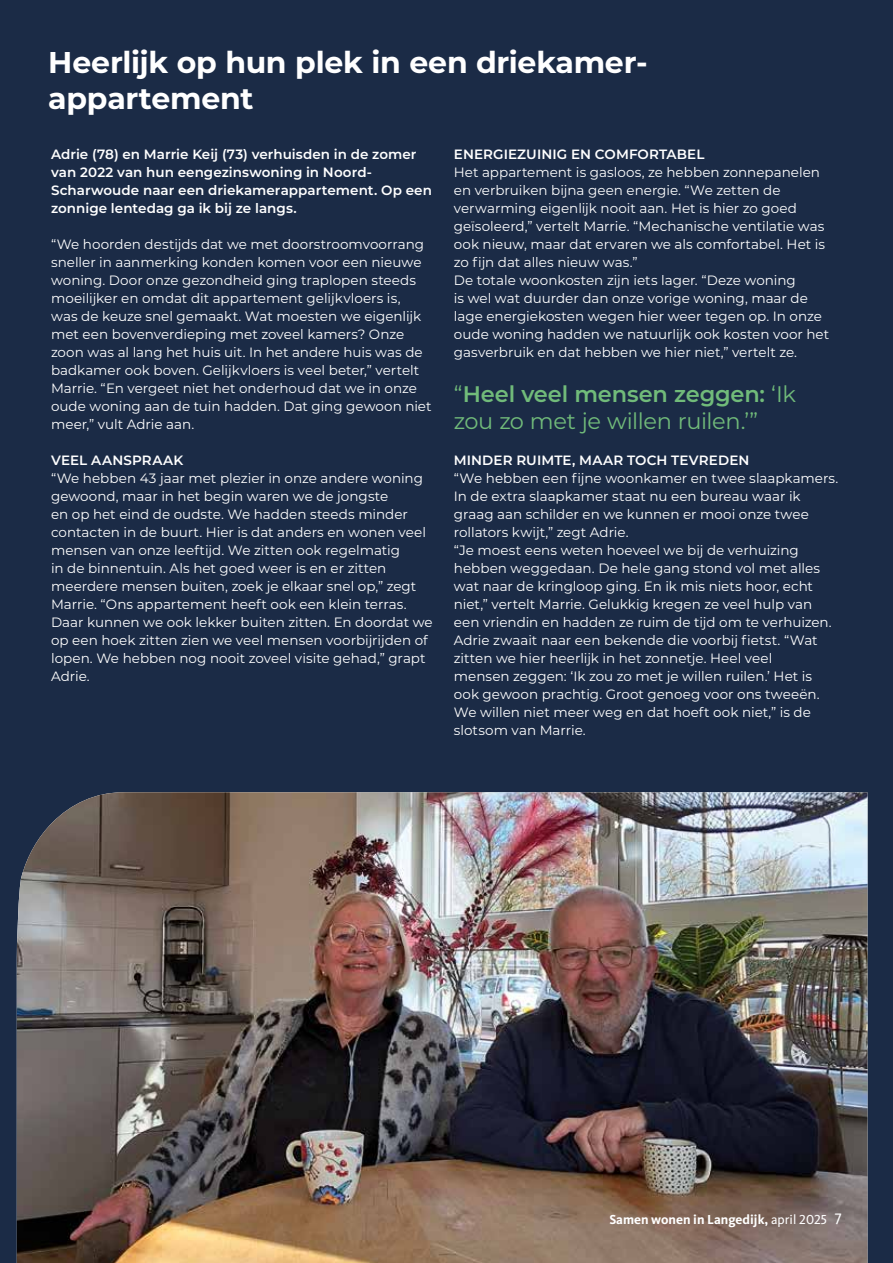
<style>
.page{position:relative;width:893px;height:1263px;background:#1b2b46}
.page>*{position:absolute;margin:0;border:0;box-sizing:border-box;transform-origin:0 0}
.t1{font:700 30px/36px "Montserrat";letter-spacing:-.01em;color:#fff}
.t2{font:22.5px/27px "Montserrat";letter-spacing:-.02em;color:#71bb7a}
.t3{font:13.5px/18px "Montserrat";color:#fff}
.t4{font:600 13.5px/18px "Montserrat";letter-spacing:.005em;color:#fff}
.t5{font:700 13.5px "Kievit Pro";color:#fff}
.s1{font-weight:600}
.s2{font-weight:400}
.s3{font-weight:400;font-size:15.75px}
</style>
<div class="page">
<img style="left:17px;top:792px;width:850px;height:471px">
<h1 class="t1" style="left:48px;top:42px;width:601px">Heerlijk op hun plek in een driekamer&shy;appartement</h1>
<p class="t4" style="left:51px;top:145px;width:382px">Adrie (78) en Marrie Keij (73) verhuisden in de zomer van 2022 van hun eengezinswoning in Noord-Scharwoude naar een driekamerappartement. Op een zonnige lentedag ga ik bij ze langs.</p>
<p class="t3" style="left:51px;top:235px;width:382px">“We hoorden destijds dat we met doorstroomvoorrang sneller in aanmerking konden komen voor een nieuwe woning. Door onze gezondheid ging traplopen steeds moeilijker en omdat dit appartement gelijkvloers is,<br>was de keuze snel gemaakt. Wat moesten we eigenlijk met een bovenverdieping met zoveel kamers? Onze zoon was al lang het huis uit. In het andere huis was de badkamer ook boven. Gelijkvloers is veel beter,” vertelt Marrie. “En vergeet niet het onderhoud dat we in onze oude woning aan de tuin hadden. Dat ging gewoon niet meer,” vult Adrie aan.</p>
<p class="t4" style="left:51px;top:451px;width:134px">VEEL AANSPRAAK</p>
<p class="t3" style="left:51px;top:469px;width:383px">“We hebben 43 jaar met plezier in onze andere woning gewoond, maar in het begin waren we de jongste<br>en op het eind de oudste. We hadden steeds minder contacten in de buurt. Hier is dat anders en wonen veel mensen van onze leeftijd. We zitten ook regelmatig<br>in de binnentuin. Als het goed weer is en er zitten meerdere mensen buiten, zoek je elkaar snel op,” zegt Marrie. “Ons appartement heeft ook een klein terras.<br>Daar kunnen we ook lekker buiten zitten. En doordat we op een hoek zitten zien we veel mensen voorbijrijden of lopen. We hebben nog nooit zoveel visite gehad,” grapt Adrie.</p>
<p class="t4" style="left:454px;top:145px;width:252px">ENERGIEZUINIG EN COMFORTABEL</p>
<p class="t3" style="left:454px;top:163px;width:377px">Het appartement is gasloos, ze hebben zonnepanelen en verbruiken bijna geen energie. “We zetten de verwarming eigenlijk nooit aan. Het is hier zo goed geïsoleerd,” vertelt Marrie. “Mechanische ventilatie was ook nieuw, maar dat ervaren we als comfortabel. Het is zo fijn dat alles nieuw was.”<br>De totale woonkosten zijn iets lager. “Deze woning<br>is wel wat duurder dan onze vorige woning, maar de lage energiekosten wegen hier weer tegen op. In onze oude woning hadden we natuurlijk ook kosten voor het gasverbruik en dat hebben we hier niet,” vertelt ze.</p>
<h2 class="t2" style="left:454px;top:380px;width:344px">“<span class="s1">Heel veel mensen zeggen:</span> ‘Ik zou zo met je willen ruilen.’”</h2>
<p class="t4" style="left:454px;top:451px;width:297px">MINDER RUIMTE, MAAR TOCH TEVREDEN</p>
<p class="t3" style="left:454px;top:469px;width:386px">“We hebben een fijne woonkamer en twee slaapkamers.<br>In de extra slaapkamer staat nu een bureau waar ik graag aan schilder en we kunnen er mooi onze twee rollators kwijt,” zegt Adrie.<br>“Je moest eens weten hoeveel we bij de verhuizing hebben weggedaan. De hele gang stond vol met alles wat naar de kringloop ging. En ik mis niets hoor, echt niet,” vertelt Marrie. Gelukkig kregen ze veel hulp van een vriendin en hadden ze ruim de tijd om te verhuizen.<br>Adrie zwaait naar een bekende die voorbij fietst. “Wat zitten we hier heerlijk in het zonnetje. Heel veel<br>mensen zeggen: ‘Ik zou zo met je willen ruilen.’ Het is ook gewoon prachtig. Groot genoeg voor ons tweeën.<br>We willen niet meer weg en dat hoeft ook niet,” is de slotsom van Marrie.</p>
<p class="t5" style="left:609px;top:1211px;width:234px">Samen wonen in Langedijk, <span class="s2">april 2025</span> <span class="s3">7</span></p>
</div>
